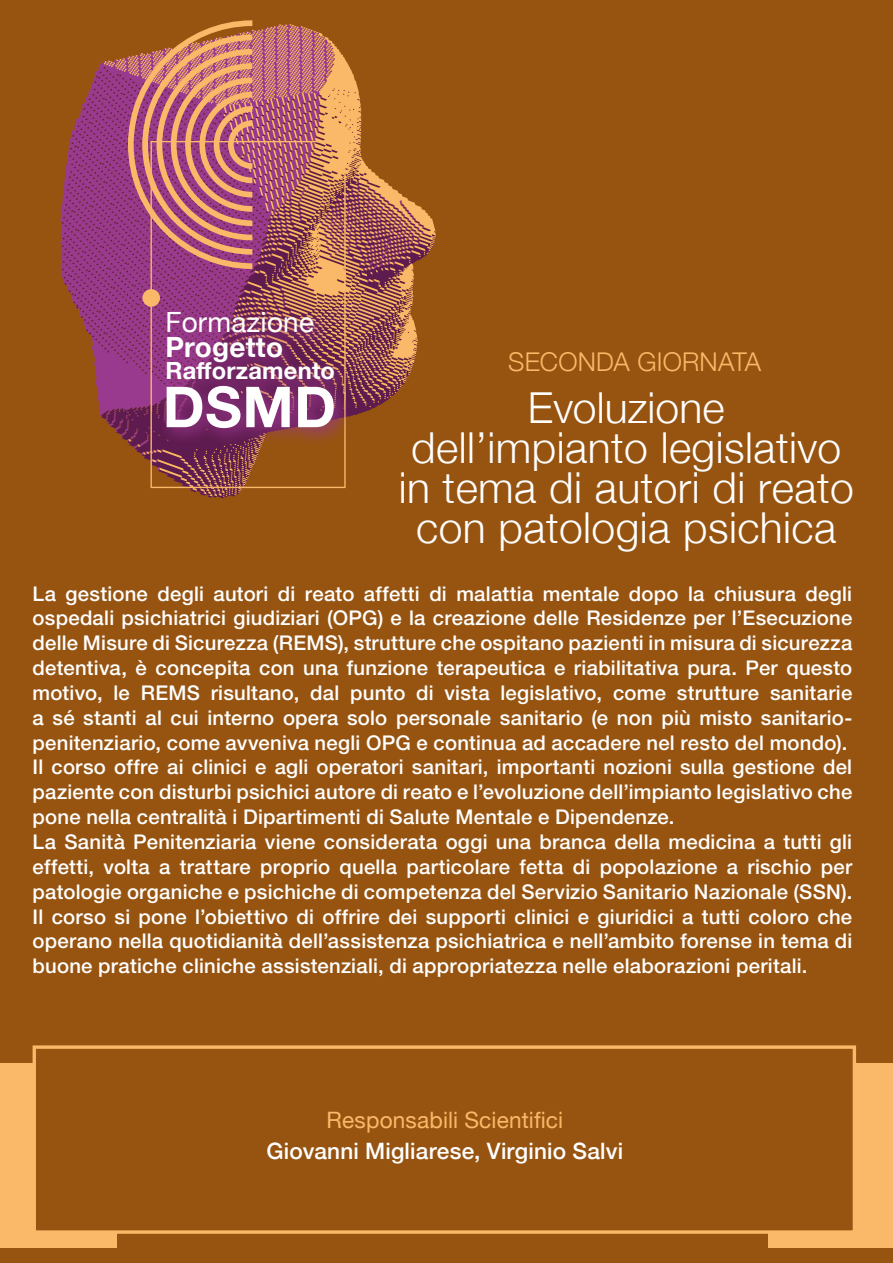
<style>
.page{position:relative;width:893px;height:1263px;background:#975410}
.page>*{position:absolute;margin:0;border:0;box-sizing:border-box;transform-origin:0 0}
.t1{font:700 56.55px "Helvetica Neue";color:#fff}
.t2{font:300 42.75px/39.9px "Helvetica Neue";letter-spacing:.01em;color:#fff;text-align:center}
.t3{font:27.9px "Helvetica Neue";letter-spacing:.01em;color:#fff}
.t4{font:700 27.9px "Helvetica Neue";letter-spacing:.01em;color:#fff}
.t5{font:300 25.8px "Helvetica Neue";letter-spacing:.01em;color:#fab969}
.t6{font:700 23.7px "Helvetica Neue";letter-spacing:.01em;color:#fff}
.t7{font:500 22.65px "Helvetica Neue";letter-spacing:.01em;color:#fff}
.t8{font:22.65px "Helvetica Neue";letter-spacing:.005em;color:#fab969}
.t9{font:500 20.4px/24.9px "Helvetica Neue LT Std";letter-spacing:.01em;color:#fff}
</style>
<div class="page">
<div style="left:0;top:1062px;width:116px;height:185px;background:#fab969"></div>
<div style="left:769px;top:1062px;width:124px;height:185px;background:#fab969"></div>
<div style="left:34px;top:1047px;width:820px;height:185px;background:#975410"></div>
<div style="left:33px;top:1045px;width:823px;height:189px;border:3px solid #fab969"></div>
<svg style="left:61px;top:67px;width:165px;height:431px"></svg>
<svg style="left:104px;top:24px;width:332px;height:473px"></svg>
<svg style="left:128px;top:20px;width:124px;height:249px;background:#be7068"></svg>
<div style="left:142px;top:289px;width:18px;height:18px;background:#fab969;border-radius:50%"></div>
<svg style="left:151px;top:141px;width:195px;height:347px;background:#ab6061"></svg>
<svg style="left:157px;top:303px;width:196px;height:144px;background:#853664"></svg>
<h3 class="t3" style="left:165px;top:302px;width:150px">Formazione</h3>
<h3 class="t4" style="left:165px;top:325px;width:119px">Progetto</h3>
<p class="t6" style="left:165px;top:352px;width:171px">Rafforzamento</p>
<h1 class="t1" style="left:163px;top:363px;width:175px">DSMD</h1>
<p class="t5" style="left:508px;top:341px;width:255px">SECONDA GIORNATA</p>
<h2 class="t2" style="left:399px;top:385px;width:457px">Evoluzione<br>dell’impianto legislativo in tema di autori di reato con patologia psichica</h2>
<p class="t9" style="left:33px;top:581px;width:821px">La gestione degli autori di reato affetti di malattia mentale dopo la chiusura degli ospedali psichiatrici giudiziari (OPG) e la creazione delle Residenze per l’Esecuzione delle Misure di Sicurezza (REMS), strutture che ospitano pazienti in misura di sicurezza detentiva, è concepita con una funzione terapeutica e riabilitativa pura. Per questo motivo, le REMS risultano, dal punto di vista legislativo, come strutture sanitarie a sé stanti al cui interno opera solo personale sanitario (e non più misto sanitario&shy;penitenziario, come avveniva negli OPG e continua ad accadere nel resto del mondo).<br>Il corso offre ai clinici e agli operatori sanitari, importanti nozioni sulla gestione del paziente con disturbi psichici autore di reato e l’evoluzione dell’impianto legislativo che pone nella centralità i Dipartimenti di Salute Mentale e Dipendenze.<br>La Sanità Penitenziaria viene considerata oggi una branca della medicina a tutti gli effetti, volta a trattare proprio quella particolare fetta di popolazione a rischio per patologie organiche e psichiche di competenza del Servizio Sanitario Nazionale (SSN).<br>Il corso si pone l’obiettivo di offrire dei supporti clinici e giuridici a tutti coloro che operano nella quotidianità dell’assistenza psichiatrica e nell’ambito forense in tema di buone pratiche cliniche assistenziali, di appropriatezza nelle elaborazioni peritali.</p>
<p class="t8" style="left:327px;top:1103px;width:238px">Responsabili Scientifici</p>
<p class="t7" style="left:267px;top:1133px;width:358px">Giovanni Migliarese, Virginio Salvi</p>
</div>
